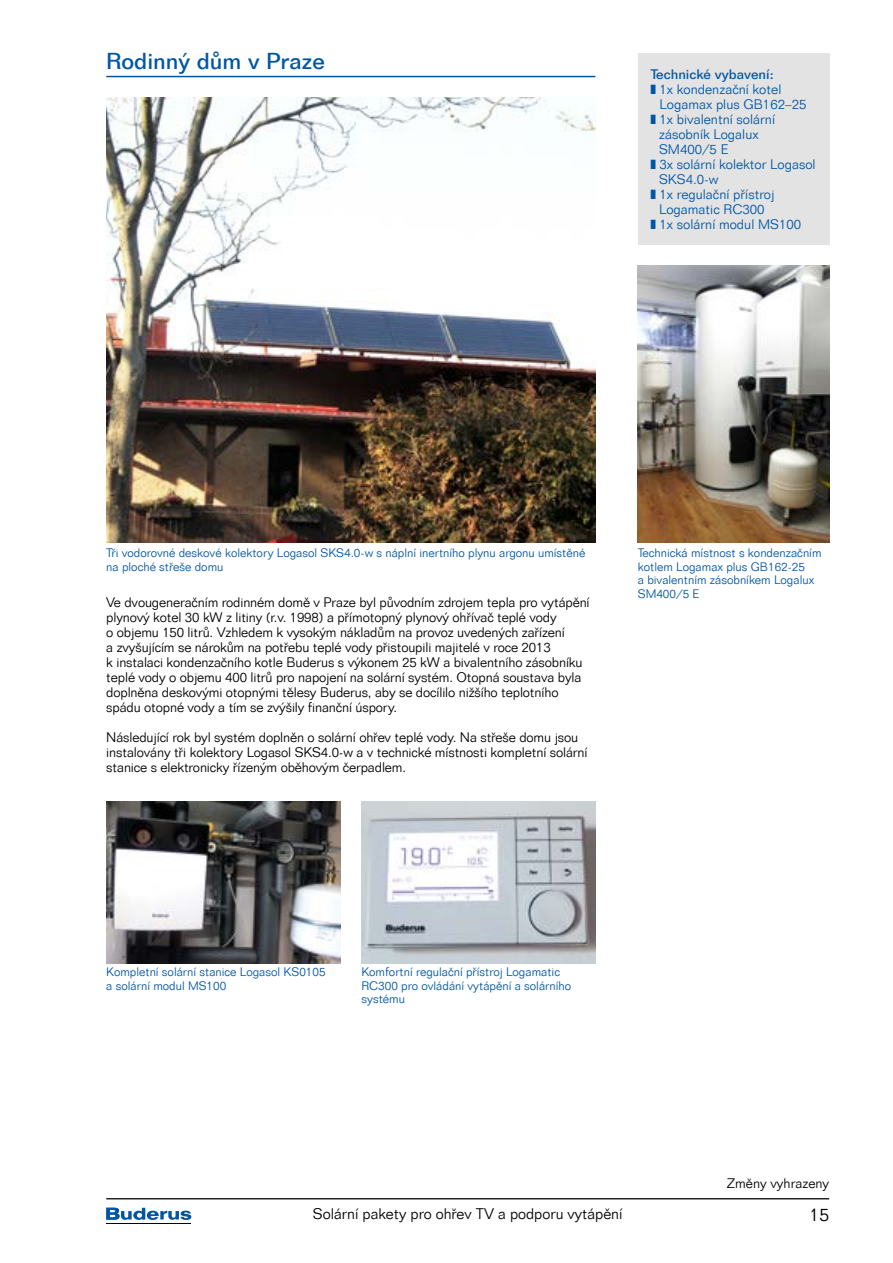
<style>
.page{position:relative;width:893px;height:1263px;background:#fff}
.page>*{position:absolute;margin:0;border:0;box-sizing:border-box;transform-origin:0 0}
.t1{font:500 22.5px "Folio TL";color:#0056a4}
.t2{font:300 18px "Folio TL";color:#000}
.t3{font:300 15px "Folio TL";color:#000}
.t4{font:300 13.5px/15px "Folio TL";letter-spacing:-.01em;color:#000}
.t5{font:300 13.5px "Folio TL";color:#0056a4}
.t6{font:500 13.5px "Folio TL";color:#0056a4}
.t7{font:300 12px/13.5px "Folio TL";color:#0056a4}
</style>
<div class="page">
<hr style="left:107px;top:1198px;width:721px;height:1px;background:#000">
<hr style="left:106px;top:1223px;width:85px;height:1px;background:#000">
<svg style="left:106px;top:1207px;width:85px;height:13px"></svg>
<img style="left:638px;top:266px;width:191px;height:276px">
<hr style="left:106px;top:76px;width:489px;height:1px;background:#0056a4">
<div style="left:638px;top:53px;width:191px;height:191px;background:#e3e3e3"></div>
<img style="left:106px;top:98px;width:489px;height:444px">
<img style="left:106px;top:801px;width:234px;height:162px">
<img style="left:361px;top:801px;width:234px;height:162px">
<h1 class="t1" style="left:106px;top:46px;width:220px">Rodinný dům v Praze</h1>
<p class="t6" style="left:651px;top:65px;width:125px">Technické vybavení:</p>
<p class="t5" style="left:651px;top:80px;width:132px">❚ 1x kondenzační kotel</p>
<p class="t5" style="left:660px;top:95px;width:148px">Logamax plus GB162–25</p>
<p class="t5" style="left:651px;top:110px;width:126px">❚ 1x bivalentní solární</p>
<p class="t5" style="left:659px;top:125px;width:101px">zásobník Logalux</p>
<p class="t5" style="left:659px;top:140px;width:71px">SM400/5 E</p>
<p class="t5" style="left:651px;top:155px;width:167px">❚ 3x solární kolektor Logasol</p>
<p class="t5" style="left:659px;top:170px;width:61px">SKS4.0-w</p>
<p class="t5" style="left:651px;top:185px;width:125px">❚ 1x regulační přístroj</p>
<p class="t5" style="left:659px;top:200px;width:107px">Logamatic RC300</p>
<p class="t5" style="left:651px;top:215px;width:152px">❚ 1x solární modul MS100</p>
<p class="t7" style="left:106px;top:546px;width:481px">Tři vodorovné deskové kolektory Logasol SKS4.0-w s náplní inertního plynu argonu umístěné na ploché střeše domu</p>
<p class="t4" style="left:106px;top:594px;width:485px">Ve dvougeneračním rodinném domě v Praze byl původním zdrojem tepla pro vytápění plynový kotel 30 kW z litiny (r.v. 1998) a přímotopný plynový ohřívač teplé vody<br>o objemu 150 litrů. Vzhledem k vysokým nákladům na provoz uvedených zařízení<br>a zvyšujícím se nárokům na potřebu teplé vody přistoupili majitelé v roce 2013<br>k instalaci kondenzačního kotle Buderus s výkonem 25 kW a bivalentního zásobníku teplé vody o objemu 400 litrů pro napojení na solární systém. Otopná soustava byla doplněna deskovými otopnými tělesy Buderus, aby se docílilo nižšího teplotního spádu otopné vody a tím se zvýšily finanční úspory.</p>
<p class="t4" style="left:106px;top:729px;width:483px">Následující rok byl systém doplněn o solární ohřev teplé vody. Na střeše domu jsou instalovány tři kolektory Logasol SKS4.0-w a v technické místnosti kompletní solární stanice s elektronicky řízeným oběhovým čerpadlem.</p>
<p class="t7" style="left:638px;top:546px;width:185px">Technická místnost s kondenzačním kotlem Logamax plus GB162-25<br>a bivalentním zásobníkem Logalux<br>SM400/5 E</p>
<p class="t7" style="left:106px;top:964px;width:221px">Kompletní solární stanice Logasol KS0105 a solární modul MS100</p>
<p class="t7" style="left:361px;top:964px;width:211px">Komfortní regulační přístroj Logamatic<br>RC300 pro ovládání vytápění a solárního systému</p>
<p class="t4" style="left:727px;top:1175px;width:104px">Změny vyhrazeny</p>
<p class="t3" style="left:313px;top:1204px;width:311px">Solární pakety pro ohřev TV a podporu vytápění</p>
<h2 class="t2" style="left:809px;top:1202px;width:21px">15</h2>
</div>
